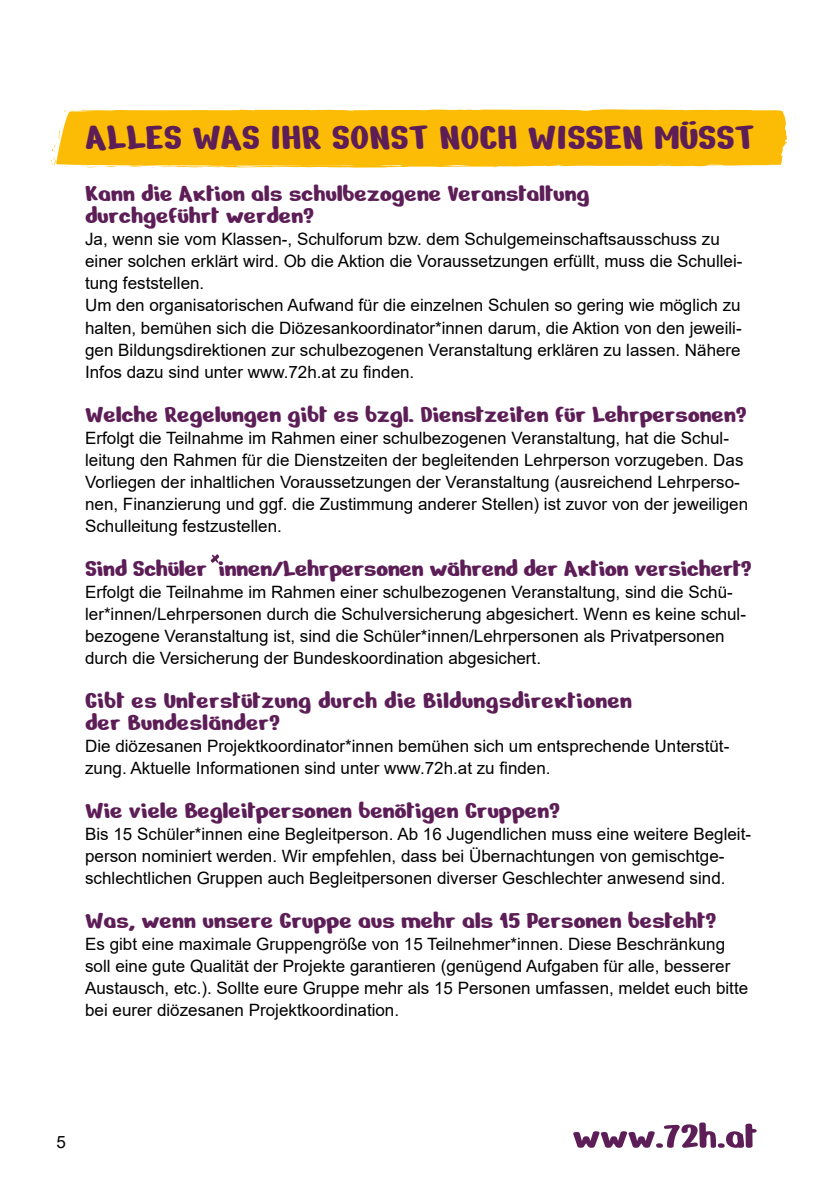
<style>
.page{position:relative;width:840px;height:1191px;background:#fff}
.page>*{position:absolute;margin:0;border:0;box-sizing:border-box;transform-origin:0 0}
.t1{font:72px "Nerko One";color:#5d1e57}
.t2{font:40px "Nerko One";color:#5d1e57}
.t3{font:26px/22px "Nerko One";letter-spacing:-.01em;color:#5d1e57}
.t4{font:17px/22px "Arial";color:#000}
</style>
<div class="page">
<svg style="left:76px;top:109px;width:711px;height:59px;background:#fcbf11"></svg>
<svg style="left:711px;top:163px;width:14px;height:2px"></svg>
<svg style="left:50px;top:125px;width:178px;height:43px;background:#fcc21f"></svg>
<svg style="left:270px;top:164px;width:42px;height:4px"></svg>
<svg style="left:481px;top:163px;width:15px;height:5px"></svg>
<svg style="left:64px;top:110px;width:22px;height:2px"></svg>
<svg style="left:573px;top:1122px;width:183px;height:25px"></svg>
<h2 class="t2" style="left:85px;top:112px;width:670px">ALLES WAS IHR SONST NOCH WISSEN MÜSST</h2>
<h3 class="t3" style="left:85px;top:182px;width:506px">Kann die Aktion als schulbezogene Veranstaltung durchgeführt werden?</h3>
<p class="t4" style="left:85px;top:228px;width:658px">Ja, wenn sie vom Klassen-, Schulforum bzw. dem Schulgemeinschaftsausschuss zu einer solchen erklärt wird. Ob die Aktion die Voraussetzungen erfüllt, muss die Schullei&shy;tung feststellen.<br>Um den organisatorischen Aufwand für die einzelnen Schulen so gering wie möglich zu halten, bemühen sich die Diözesankoordinator*innen darum, die Aktion von den jeweili&shy;gen Bildungsdirektionen zur schulbezogenen Veranstaltung erklären zu lassen. Nähere Infos dazu sind unter www.72h.at zu finden.</p>
<h3 class="t3" style="left:85px;top:402px;width:662px">Welche Regelungen gibt es bzgl. Dienstzeiten für Lehrpersonen?</h3>
<p class="t4" style="left:85px;top:426px;width:664px">Erfolgt die Teilnahme im Rahmen einer schulbezogenen Veranstaltung, hat die Schul&shy;leitung den Rahmen für die Dienstzeiten der begleitenden Lehrperson vorzugeben. Das Vorliegen der inhaltlichen Voraussetzungen der Veranstaltung (ausreichend Lehrperso&shy;nen, Finanzierung und ggf. die Zustimmung anderer Stellen) ist zuvor von der jeweiligen Schulleitung festzustellen.</p>
<h3 class="t3" style="left:85px;top:556px;width:667px">Sind Schüler innen/Lehrpersonen während der Aktion versichert?</h3>
<h1 class="t1" style="left:206px;top:546px;width:14px">*</h1>
<p class="t4" style="left:85px;top:580px;width:662px">Erfolgt die Teilnahme im Rahmen einer schulbezogenen Veranstaltung, sind die Schü&shy;ler*innen/Lehrpersonen durch die Schulversicherung abgesichert. Wenn es keine schul&shy;bezogene Veranstaltung ist, sind die Schüler*innen/Lehrpersonen als Privatpersonen durch die Versicherung der Bundeskoordination abgesichert.</p>
<h3 class="t3" style="left:85px;top:688px;width:548px">Gibt es Unterstützung durch die Bildungsdirektionen der Bundesländer?</h3>
<p class="t4" style="left:85px;top:734px;width:645px">Die diözesanen Projektkoordinator*innen bemühen sich um entsprechende Unterstüt&shy;zung. Aktuelle Informationen sind unter www.72h.at zu finden.</p>
<h3 class="t3" style="left:85px;top:798px;width:476px">Wie viele Begleitpersonen benötigen Gruppen?</h3>
<p class="t4" style="left:85px;top:822px;width:667px">Bis 15 Schüler*innen eine Begleitperson. Ab 16 Jugendlichen muss eine weitere Begleit&shy;person nominiert werden. Wir empfehlen, dass bei Übernachtungen von gemischtge&shy;schlechtlichen Gruppen auch Begleitpersonen diverser Geschlechter anwesend sind.</p>
<h3 class="t3" style="left:85px;top:908px;width:632px">Was, wenn unsere Gruppe aus mehr als 15 Personen besteht?</h3>
<p class="t4" style="left:85px;top:932px;width:664px">Es gibt eine maximale Gruppengröße von 15 Teilnehmer*innen. Diese Beschränkung soll eine gute Qualität der Projekte garantieren (genügend Aufgaben für alle, besserer Austausch, etc.). Sollte eure Gruppe mehr als 15 Personen umfassen, meldet euch bitte bei eurer diözesanen Projektkoordination.</p>
<p class="t4" style="left:57px;top:1130px;width:11px">5</p>
</div>
